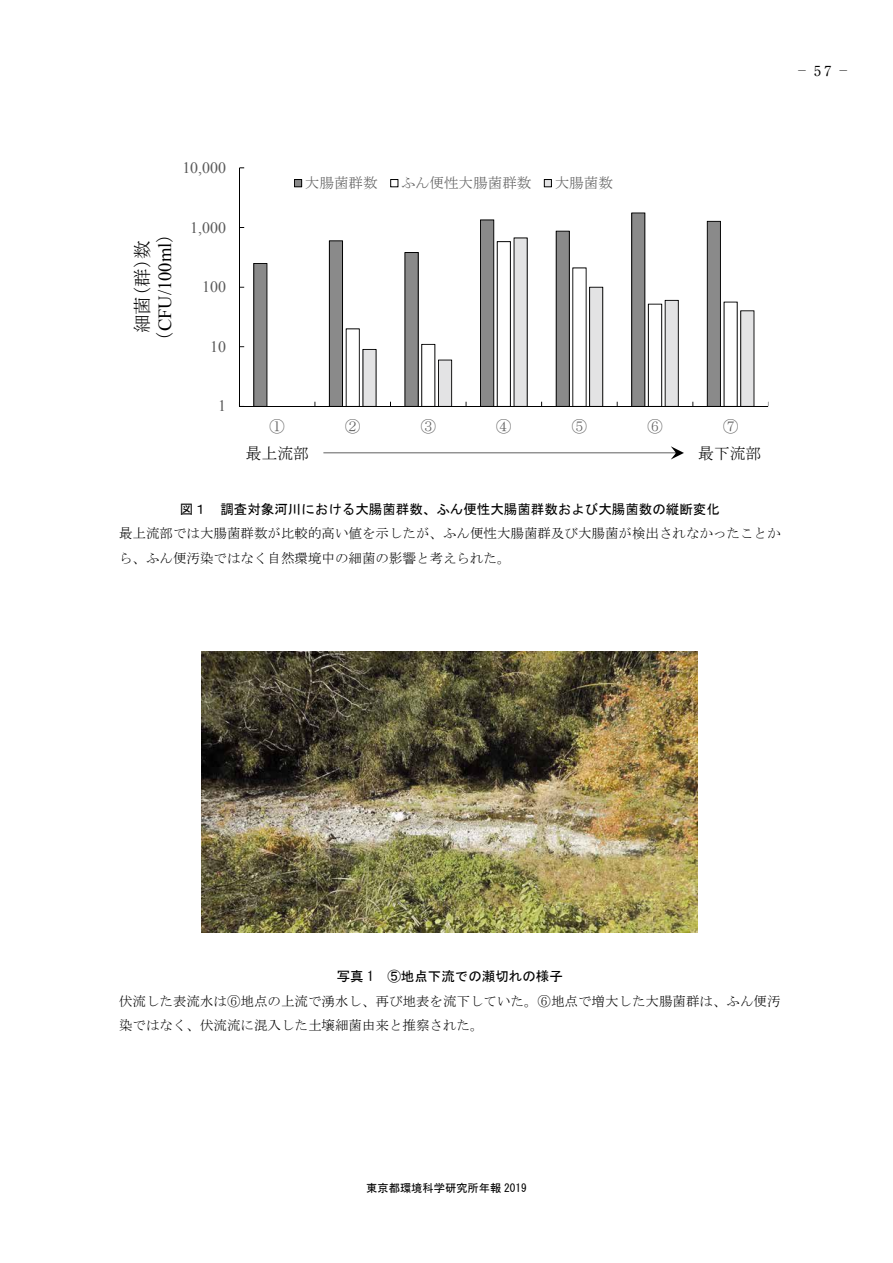
<style>
.page{position:relative;width:893px;height:1263px;background:#fff}
.page>*{position:absolute;margin:0;border:0;box-sizing:border-box;transform-origin:0 0}
.t1{font:18.6px "Times New Roman";color:#000}
.t2{font:18.6px "MS P Mincho";color:#000}
.t3{font:15.9px "Times New Roman";color:#595959}
.t4{font:15.9px "MS P Mincho";color:#000}
.t5{font:15.9px "MS P Mincho";color:#595959}
.t6{font:14.55px "MS P Mincho";color:#595959}
.t7{font:13.5px/24.6px "MS Mincho";color:#000}
.t8{font:13.5px "MS Gothic";color:#000}
.t9{font:11.25px "MS Gothic";color:#000}
.t10{font:9.6px "Ryumin Pr 6";color:#000;scale:1.43 1}
.s1{font-size:13.8px}
.s2{font-family:"MS P Mincho"}
</style>
<div class="page">
<svg style="left:253px;top:263px;width:14px;height:143px;background:#7b7b7b"></svg>
<svg style="left:329px;top:240px;width:48px;height:166px"></svg>
<svg style="left:404px;top:252px;width:48px;height:154px"></svg>
<svg style="left:480px;top:219px;width:48px;height:187px"></svg>
<svg style="left:556px;top:231px;width:47px;height:175px"></svg>
<svg style="left:631px;top:212px;width:48px;height:194px"></svg>
<svg style="left:707px;top:221px;width:47px;height:185px"></svg>
<hr style="left:239px;top:168px;width:1px;height:238px;background:#000">
<hr style="left:239px;top:406px;width:529px;height:1px;background:#000">
<svg style="left:294px;top:179px;width:8px;height:8px"></svg>
<svg style="left:390px;top:179px;width:8px;height:8px"></svg>
<svg style="left:544px;top:179px;width:8px;height:8px"></svg>
<svg style="left:323px;top:446px;width:361px;height:13px"></svg>
<img style="left:202px;top:651px;width:496px;height:281px">
<p class="t10" style="left:795px;top:63px;width:40px">－<span class="s1">57</span> －</p>
<p class="t3" style="left:182px;top:157px;width:45px">10,000</p>
<h1 class="t2" style="left:133px;top:333px;width:94px;rotate:-90deg">細菌（群）数</h1>
<h1 class="t1" style="left:152px;top:341px;width:109px;rotate:-90deg"><span class="s2">（</span>CFU/100ml<span class="s2">）</span></h1>
<p class="t3" style="left:190px;top:217px;width:37px">1,000</p>
<p class="t3" style="left:202px;top:276px;width:25px">100</p>
<p class="t3" style="left:210px;top:336px;width:17px">10</p>
<p class="t3" style="left:218px;top:395px;width:9px">1</p>
<p class="t6" style="left:305px;top:176px;width:74px">大腸菌群数</p>
<p class="t6" style="left:401px;top:176px;width:132px">ふん便性大腸菌群数</p>
<p class="t6" style="left:555px;top:176px;width:60px">大腸菌数</p>
<p class="t5" style="left:269px;top:418px;width:17px">①</p>
<p class="t5" style="left:345px;top:418px;width:17px">②</p>
<p class="t5" style="left:420px;top:418px;width:17px">③</p>
<p class="t5" style="left:496px;top:418px;width:17px">④</p>
<p class="t5" style="left:572px;top:418px;width:17px">⑤</p>
<p class="t5" style="left:647px;top:418px;width:17px">⑥</p>
<p class="t5" style="left:723px;top:418px;width:17px">⑦</p>
<p class="t4" style="left:246px;top:445px;width:65px">最上流部</p>
<p class="t4" style="left:698px;top:445px;width:65px">最下流部</p>
<p class="t8" style="left:180px;top:502px;width:541px">図１ 調査対象河川における大腸菌群数、ふん便性大腸菌群数および大腸菌数の縦断変化</p>
<p class="t7" style="left:119px;top:521px;width:663px">最上流部では大腸菌群数が比較的高い値を示したが、ふん便性大腸菌群及び大腸菌が検出されなかったことから、ふん便汚染ではなく自然環境中の細菌の影響と考えられた。</p>
<p class="t8" style="left:337px;top:970px;width:228px">写真 1 ⑤地点下流での瀬切れの様子</p>
<p class="t7" style="left:119px;top:989px;width:663px">伏流した表流水は⑥地点の上流で湧水し、再び地表を流下していた。⑥地点で増大した大腸菌群は、ふん便汚染ではなく、伏流流に混入した土壌細菌由来と推察された。</p>
<p class="t9" style="left:366px;top:1182px;width:162px">東京都環境科学研究所年報 2019</p>
<p class="t9" style="left:373px;top:1186px;width:162px">東京都環境科学研究所年報 2018</p>
</div>
